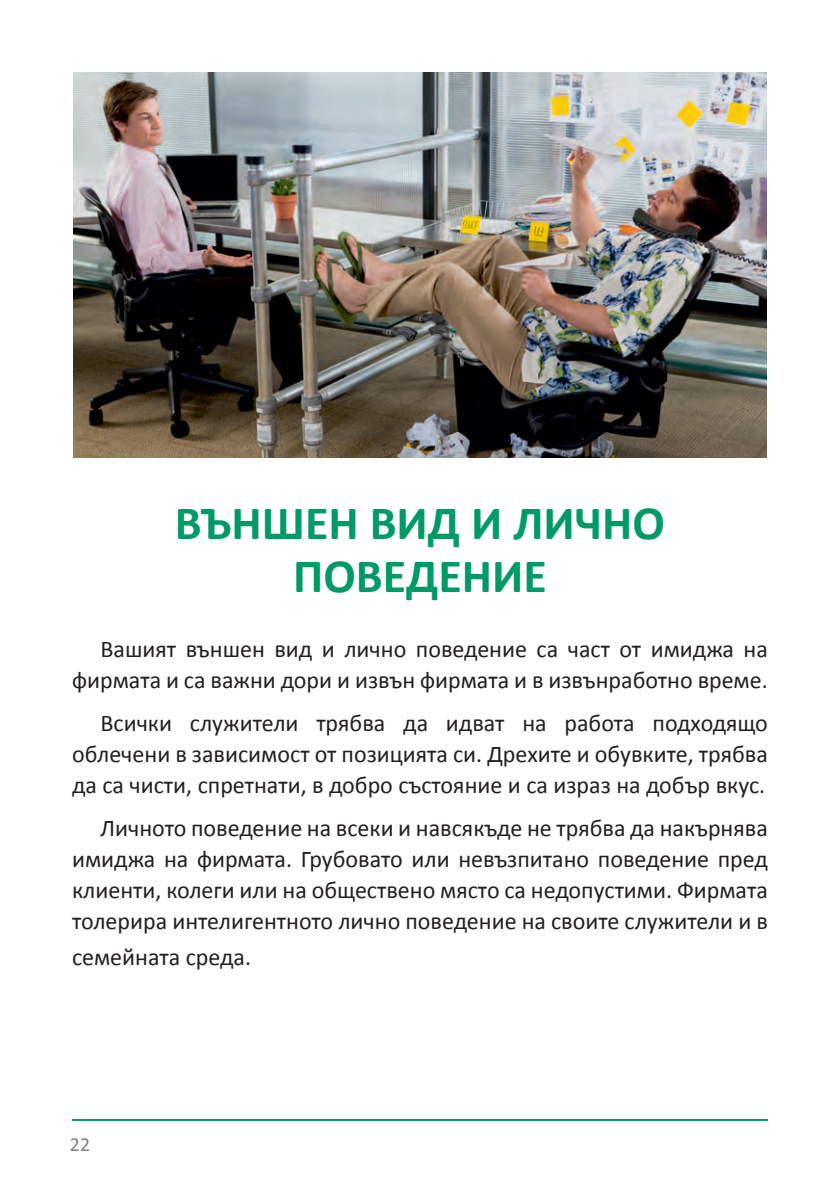
<style>
.page{position:relative;width:840px;height:1191px;background:#fff}
.page>*{position:absolute;margin:0;border:0;box-sizing:border-box;transform-origin:0 0}
.t1{font:700 48px/52.8px "Calibri";color:#009a68;text-align:center}
.t2{font:24px/31.2px "Calibri";color:#231f20;text-align:justify}
.t3{font:20px "Calibri";color:#808285}
</style>
<div class="page">
<hr style="left:72px;top:1119px;width:695px;height:2px;background:#009a68">
<img style="left:74px;top:72px;width:691px;height:386px">
<p class="t1" style="left:175px;top:496px;width:491px">ВЪНШЕН ВИД И ЛИЧНО<br>ПОВЕДЕНИЕ</p>
<p class="t2" style="left:72px;top:633px;width:697px;text-align:right">Вашият външен вид и лично поведение са част от имиджа на фирмата и са важни дори и извън фирмата и в извънработно време.</p>
<p class="t2" style="left:72px;top:707px;width:697px;text-indent:28px">Всички служители трябва да идват на работа подходящо облечени в зависимост от позицията си. Дрехите и обувките, трябва да са чисти, спретнати, в добро състояние и са израз на добър вкус.</p>
<p class="t2" style="left:72px;top:812px;width:697px;text-indent:28px">Личното поведение на всеки и навсякъде не трябва да накърнява имиджа на фирмата. Грубовато или невъзпитано поведение пред клиенти, колеги или на обществено място са недопустими. Фирмата толерира интелигентното лично поведение на своите служители и в</p>
<p class="t2" style="left:72px;top:941px;width:180px">семейната среда.</p>
<p class="t3" style="left:70px;top:1131px;width:22px">22</p>
</div>
